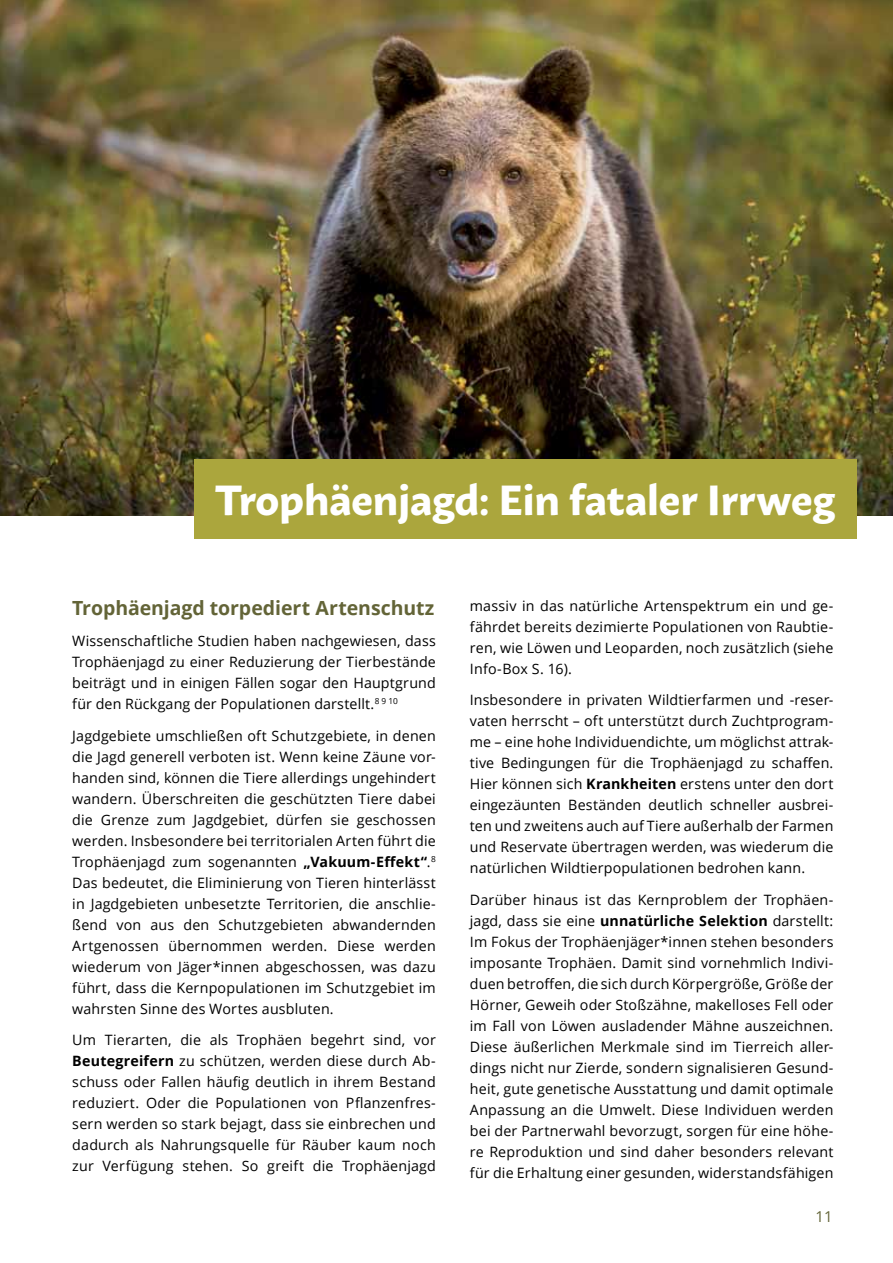
<style>
.page{position:relative;width:893px;height:1263px;background:#fff}
.page>*{position:absolute;margin:0;border:0;box-sizing:border-box;transform-origin:0 0}
.t1{font:700 42px "Macho";letter-spacing:-.015em;color:#fff}
.t2{font:700 19.5px "Open Sans";letter-spacing:-.005em;color:#636437}
.t3{font:15px "Open Sans";color:#636437}
.t4{font:14.25px/21px "Open Sans";letter-spacing:.01em;color:#000;text-align:justify}
.s1{font-weight:700}
</style>
<div class="page">
<img style="left:0;top:0;width:893px;height:515px">
<div style="left:194px;top:459px;width:663px;height:79px;background:#aba63d"></div>
<h1 class="t1" style="left:215px;top:462px;width:622px">Trophäenjagd: Ein fataler Irrweg</h1>
<h2 class="t2" style="left:72px;top:594px;width:364px">Trophäenjagd torpediert Artenschutz</h2>
<p class="t4" style="left:72px;top:630px;width:365px">Wissenschaftliche Studien haben nachgewiesen, dass Trophäenjagd zu einer Reduzierung der Tierbestände beiträgt und in einigen Fällen sogar den Hauptgrund für den Rückgang der Populationen darstellt.<sup>8</sup> <sup>9</sup> <sup>10</sup></p>
<p class="t4" style="left:72px;top:724px;width:365px">Jagdgebiete umschließen oft Schutzgebiete, in denen die Jagd generell verboten ist. Wenn keine Zäune vor&shy;handen sind, können die Tiere allerdings ungehindert wandern. Überschreiten die geschützten Tiere dabei die Grenze zum Jagdgebiet, dürfen sie geschossen werden. Insbesondere bei territorialen Arten führt die Trophäenjagd zum sogenannten <span class="s1">„Vakuum-Effekt“</span>.<sup>8<br></sup>Das bedeutet, die Eliminierung von Tieren hinterlässt in Jagdgebieten unbesetzte Territorien, die anschlie&shy;ßend von aus den Schutzgebieten abwandernden Artgenossen übernommen werden. Diese werden wiederum von Jäger*innen abgeschossen, was dazu führt, dass die Kernpopulationen im Schutzgebiet im wahrsten Sinne des Wortes ausbluten.</p>
<p class="t4" style="left:72px;top:1029px;width:365px">Um Tierarten, die als Trophäen begehrt sind, vor <span class="s1">Beutegreifern</span> zu schützen, werden diese durch Ab&shy;schuss oder Fallen häufig deutlich in ihrem Bestand reduziert. Oder die Populationen von Pflanzenfres&shy;sern werden so stark bejagt, dass sie einbrechen und dadurch als Nahrungsquelle für Räuber kaum noch zur Verfügung stehen. So greift die Trophäenjagd</p>
<p class="t4" style="left:470px;top:594px;width:365px">massiv in das natürliche Artenspektrum ein und ge&shy;fährdet bereits dezimierte Populationen von Raubtie&shy;ren, wie Löwen und Leoparden, noch zusätzlich (siehe Info-Box S. 16).</p>
<p class="t4" style="left:470px;top:689px;width:365px">Insbesondere in privaten Wildtierfarmen und -reser&shy;vaten herrscht – oft unterstützt durch Zuchtprogram&shy;me – eine hohe Individuendichte, um möglichst attrak&shy;tive Bedingungen für die Trophäenjagd zu schaffen.<br>Hier können sich <span class="s1">Krankheiten</span> erstens unter den dort eingezäunten Beständen deutlich schneller ausbrei&shy;ten und zweitens auch auf Tiere außerhalb der Farmen und Reservate übertragen werden, was wiederum die natürlichen Wildtierpopulationen bedrohen kann.</p>
<p class="t4" style="left:470px;top:889px;width:365px">Darüber hinaus ist das Kernproblem der Trophäen&shy;jagd, dass sie eine <span class="s1">unnatürliche Selektion</span> darstellt:<br>Im Fokus der Trophäenjäger*innen stehen besonders imposante Trophäen. Damit sind vornehmlich Indivi&shy;duen betroffen, die sich durch Körpergröße, Größe der Hörner, Geweih oder Stoßzähne, makelloses Fell oder im Fall von Löwen ausladender Mähne auszeichnen.<br>Diese äußerlichen Merkmale sind im Tierreich aller&shy;dings nicht nur Zierde, sondern signalisieren Gesund&shy;heit, gute genetische Ausstattung und damit optimale Anpassung an die Umwelt. Diese Individuen werden bei der Partnerwahl bevorzugt, sorgen für eine höhe&shy;re Reproduktion und sind daher besonders relevant für die Erhaltung einer gesunden, widerstandsfähigen</p>
<p class="t3" style="left:815px;top:1206px;width:19px">11</p>
</div>
